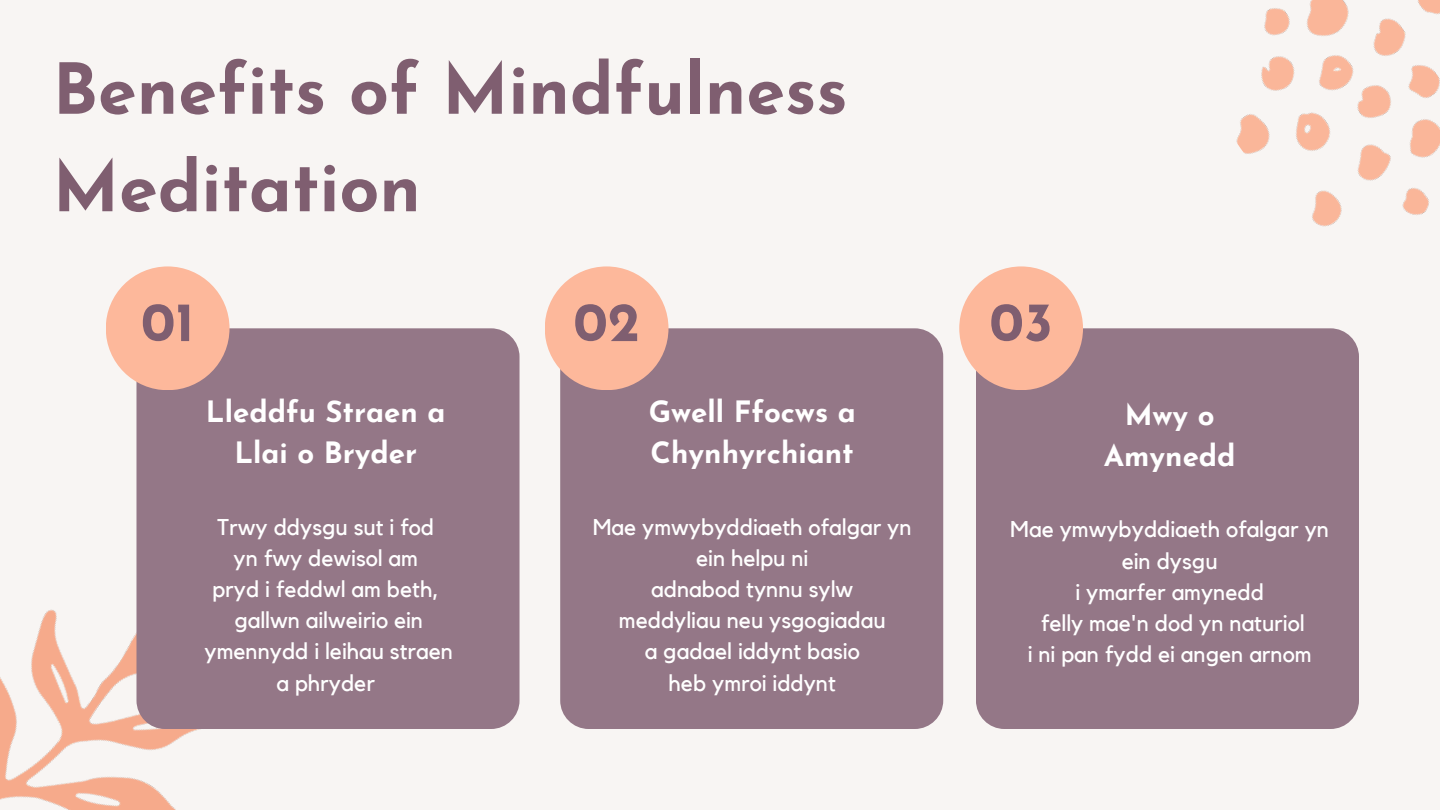
<style>
.page{position:relative;width:1440px;height:810px;background:#f8f5f3}
.page>*{position:absolute;margin:0;border:0;box-sizing:border-box;transform-origin:0 0}
.t1{font:700 70px "Josefin Sans";color:#7f5e70}
.t2{font:700 55px "Josefin Sans";color:#7f5e70}
.t3{font:700 29.4px/40.8px "Josefin Sans";color:#fff}
.t4{font:22.8px/31.2px "Kollektif";color:#fff;text-align:center}
</style>
<div class="page">
<img style="left:0;top:609px;width:201px;height:201px">
<div style="left:136px;top:328px;width:384px;height:401px;background:#947787;border-radius:28px"></div>
<div style="left:560px;top:328px;width:383px;height:401px;background:#947787;border-radius:28px"></div>
<img style="left:1236px;top:0;width:204px;height:227px">
<div style="left:976px;top:328px;width:383px;height:401px;background:#947787;border-radius:28px"></div>
<div style="left:106px;top:266px;width:124px;height:124px;background:#fdb89b;border-radius:50%"></div>
<div style="left:545px;top:266px;width:124px;height:124px;background:#fdb89b;border-radius:50%"></div>
<div style="left:959px;top:266px;width:124px;height:124px;background:#fdb89b;border-radius:50%"></div>
<p class="t1" style="left:53px;top:61px;width:796px">Benefits of Mindfulness</p>
<p class="t1" style="left:53px;top:159px;width:370px">Meditation</p>
<p class="t2" style="left:141px;top:300px;width:55px">01</p>
<p class="t2" style="left:573px;top:300px;width:68px">02</p>
<p class="t2" style="left:989px;top:300px;width:65px">03</p>
<p class="t3" style="left:206px;top:395px;width:241px">Lleddfu Straen a</p>
<p class="t3" style="left:234px;top:435px;width:184px">Llai o Bryder</p>
<p class="t3" style="left:649px;top:395px;width:209px">Gwell Ffocws a<br>Chynhyrchiant</p>
<p class="t3" style="left:1125px;top:397px;width:91px">Mwy o</p>
<p class="t3" style="left:1104px;top:438px;width:133px">Amynedd</p>
<p class="t4" style="left:217px;top:512px;width:218px">Trwy ddysgu sut i fod</p>
<p class="t4" style="left:233px;top:543px;width:186px">yn fwy dewisol am</p>
<p class="t4" style="left:212px;top:574px;width:228px">pryd i feddwl am beth,</p>
<p class="t4" style="left:234px;top:606px;width:190px">gallwn ailweirio ein</p>
<p class="t4" style="left:204px;top:637px;width:250px">ymennydd i leihau straen</p>
<p class="t4" style="left:277px;top:668px;width:100px">a phryder</p>
<p class="t4" style="left:593px;top:512px;width:320px">Mae ymwybyddiaeth ofalgar yn ein helpu ni</p>
<p class="t4" style="left:651px;top:574px;width:203px">adnabod tynnu sylw</p>
<p class="t4" style="left:619px;top:606px;width:268px">meddyliau neu ysgogiadau</p>
<p class="t4" style="left:645px;top:637px;width:217px">a gadael iddynt basio</p>
<p class="t4" style="left:669px;top:668px;width:169px">heb ymroi iddynt</p>
<p class="t4" style="left:1010px;top:515px;width:320px">Mae ymwybyddiaeth ofalgar yn ein dysgu</p>
<p class="t4" style="left:1075px;top:577px;width:190px">i ymarfer amynedd</p>
<p class="t4" style="left:1041px;top:608px;width:265px">felly mae'n dod yn naturiol</p>
<p class="t4" style="left:1028px;top:639px;width:285px">i ni pan fydd ei angen arnom</p>
</div>
